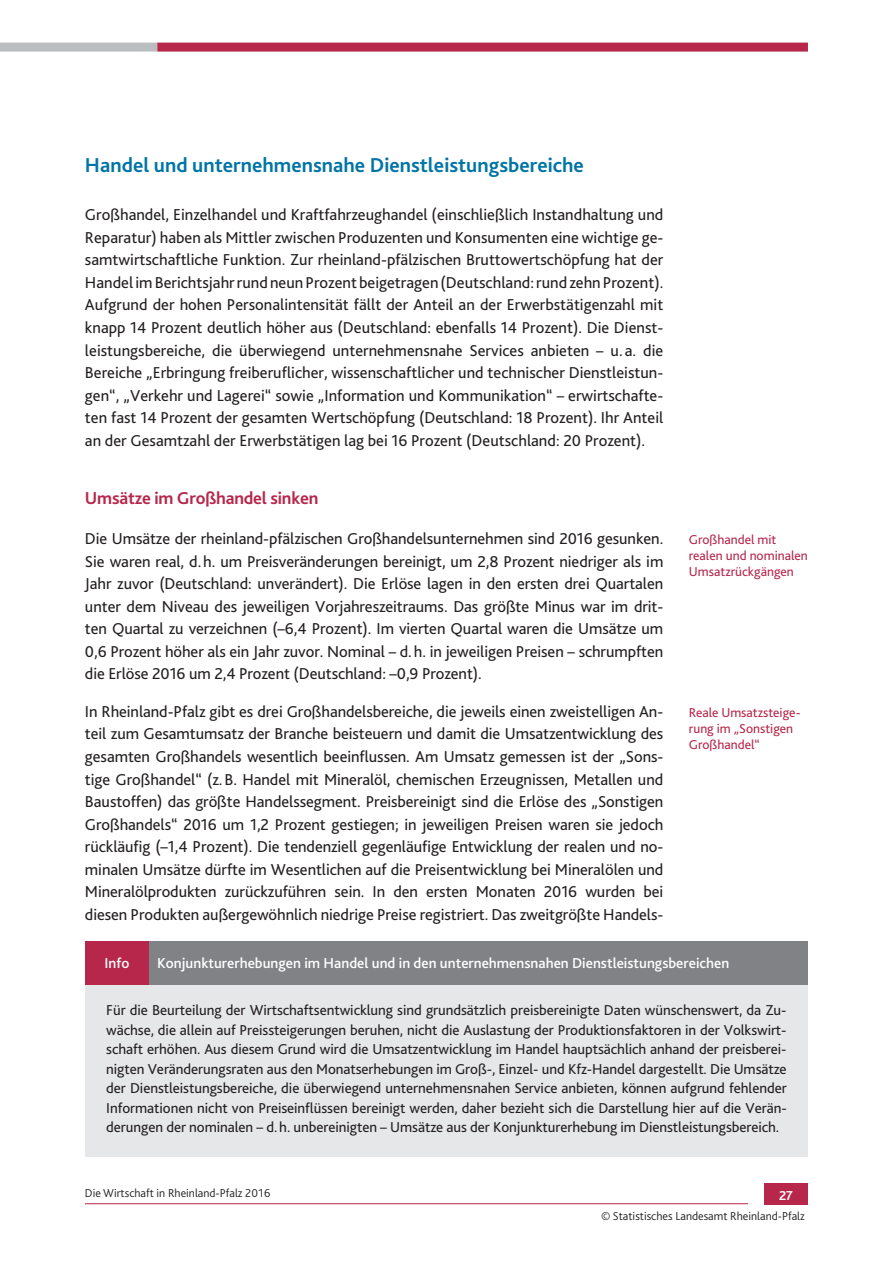
<style>
.page{position:relative;width:893px;height:1263px;background:#fff}
.page>*{position:absolute;margin:0;border:0;box-sizing:border-box;transform-origin:0 0}
.t1{font:700 21px "Bliss 2";color:#0075a5}
.t2{font:700 18px "Bliss 2";letter-spacing:-.01em;color:#b6274b}
.t3{font:16.5px/22.5px "Bliss 2";letter-spacing:-.005em;color:#231f20;text-align:justify}
.t4{font:15px/19.5px "Bliss 2";letter-spacing:-.005em;color:#231f20;text-align:justify}
.t5{font:500 15px "Bliss 2";color:#fff}
.t6{font:13.5px/16.2px "Bliss 2";color:#b6274b}
.t7{font:700 13.5px "Bliss 2";color:#fff}
.t8{font:300 12px "Bliss 2";color:#231f20}
</style>
<div class="page">
<div style="left:0;top:43px;width:157px;height:9px;background:#bcbdc0"></div>
<div style="left:157px;top:43px;width:651px;height:9px;background:#b6274b"></div>
<hr style="left:85px;top:1203px;width:663px;height:1px;background:#b6274b">
<div style="left:764px;top:1183px;width:44px;height:22px;background:#b6274b"></div>
<div style="left:85px;top:985px;width:723px;height:172px;background:#e6e7e9"></div>
<div style="left:149px;top:942px;width:659px;height:43px;background:#808285"></div>
<div style="left:85px;top:941px;width:64px;height:44px;background:#b6274b"></div>
<p class="t1" style="left:85px;top:157px;width:500px">Handel und unternehmensnahe Dienstleistungsbereiche</p>
<p class="t3" style="left:85px;top:205px;width:580px">Großhandel, Einzelhandel und Kraftfahrzeughandel (einschließlich Instandhaltung und Reparatur) haben als Mittler zwischen Produzenten und Konsumenten eine wichtige ge&shy;samtwirtschaftliche Funktion. Zur rheinland-pfälzischen Bruttowertschöpfung hat der Handel im Berichtsjahr rund neun Prozent beigetragen (Deutschland: rund zehn Prozent).<br>Aufgrund der hohen Personalintensität fällt der Anteil an der Erwerbstätigenzahl mit knapp 14 Prozent deutlich höher aus (Deutschland: ebenfalls 14 Prozent). Die Dienst&shy;leistungsbereiche, die überwiegend unternehmensnahe Services anbieten – u. a. die Bereiche „Erbringung freiberuflicher, wissenschaftlicher und technischer Dienstleistun&shy;gen“, „Verkehr und Lagerei“ sowie „Information und Kommunikation“ – erwirtschafte&shy;ten fast 14 Prozent der gesamten Wertschöpfung (Deutschland: 18 Prozent). Ihr Anteil an der Gesamtzahl der Erwerbstätigen lag bei 16 Prozent (Deutschland: 20 Prozent).</p>
<p class="t2" style="left:85px;top:492px;width:235px">Umsätze im Großhandel sinken</p>
<p class="t3" style="left:85px;top:529px;width:580px">Die Umsätze der rheinland-pfälzischen Großhandelsunternehmen sind 2016 gesunken.<br>Sie waren real, d. h. um Preisveränderungen bereinigt, um 2,8 Prozent niedriger als im Jahr zuvor (Deutschland: unverändert). Die Erlöse lagen in den ersten drei Quartalen unter dem Niveau des jeweiligen Vorjahreszeitraums. Das größte Minus war im drit&shy;ten Quartal zu verzeichnen (–6,4 Prozent). Im vierten Quartal waren die Umsätze um 0,6 Prozent höher als ein Jahr zuvor. Nominal – d. h. in jeweiligen Preisen – schrumpften die Erlöse 2016 um 2,4 Prozent (Deutschland: –0,9 Prozent).</p>
<p class="t3" style="left:85px;top:702px;width:580px">In Rheinland-Pfalz gibt es drei Großhandelsbereiche, die jeweils einen zweistelligen An&shy;teil zum Gesamtumsatz der Branche beisteuern und damit die Umsatzentwicklung des gesamten Großhandels wesentlich beeinflussen. Am Umsatz gemessen ist der „Sons&shy;tige Großhandel“ (z. B. Handel mit Mineralöl, chemischen Erzeugnissen, Metallen und Baustoffen) das größte Handelssegment. Preisbereinigt sind die Erlöse des „Sonstigen Großhandels“ 2016 um 1,2 Prozent gestiegen; in jeweiligen Preisen waren sie jedoch rückläufig (–1,4 Prozent). Die tendenziell gegenläufige Entwicklung der realen und no&shy;minalen Umsätze dürfte im Wesentlichen auf die Preisentwicklung bei Mineralölen und Mineralölprodukten zurückzuführen sein. In den ersten Monaten 2016 wurden bei diesen Produkten außergewöhnlich niedrige Preise registriert. Das zweitgrößte Handels-</p>
<p class="t6" style="left:689px;top:532px;width:121px">Großhandel mit realen und nominalen<br>Umsatzrückgängen</p>
<p class="t6" style="left:689px;top:706px;width:113px">Reale Umsatzsteige&shy;rung im „Sonstigen<br>Großhandel“</p>
<p class="t5" style="left:104px;top:957px;width:26px">Info</p>
<p class="t5" style="left:157px;top:957px;width:573px">Konjunkturerhebungen im Handel und in den unternehmensnahen Dienstleistungsbereichen</p>
<p class="t4" style="left:106px;top:1002px;width:682px">Für die Beurteilung der Wirtschaftsentwicklung sind grundsätzlich preisbereinigte Daten wünschenswert, da Zu&shy;wächse, die allein auf Preissteigerungen beruhen, nicht die Auslastung der Produktionsfaktoren in der Volkswirt&shy;schaft erhöhen. Aus diesem Grund wird die Umsatzentwicklung im Handel hauptsächlich anhand der preisberei&shy;nigten Veränderungsraten aus den Monatserhebungen im Groß-, Einzel- und Kfz-Handel dargestellt. Die Umsätze der Dienstleistungsbereiche, die überwiegend unternehmensnahen Service anbieten, können aufgrund fehlender Informationen nicht von Preiseinflüssen bereinigt werden, daher bezieht sich die Darstellung hier auf die Verän&shy;derungen der nominalen – d. h. unbereinigten – Umsätze aus der Konjunkturerhebung im Dienstleistungsbereich.</p>
<p class="t8" style="left:85px;top:1186px;width:187px">Die Wirtschaft in Rheinland-Pfalz 2016</p>
<p class="t7" style="left:779px;top:1190px;width:15px">27</p>
<p class="t8" style="left:601px;top:1209px;width:205px">© Statistisches Landesamt Rheinland-Pfalz</p>
</div>
